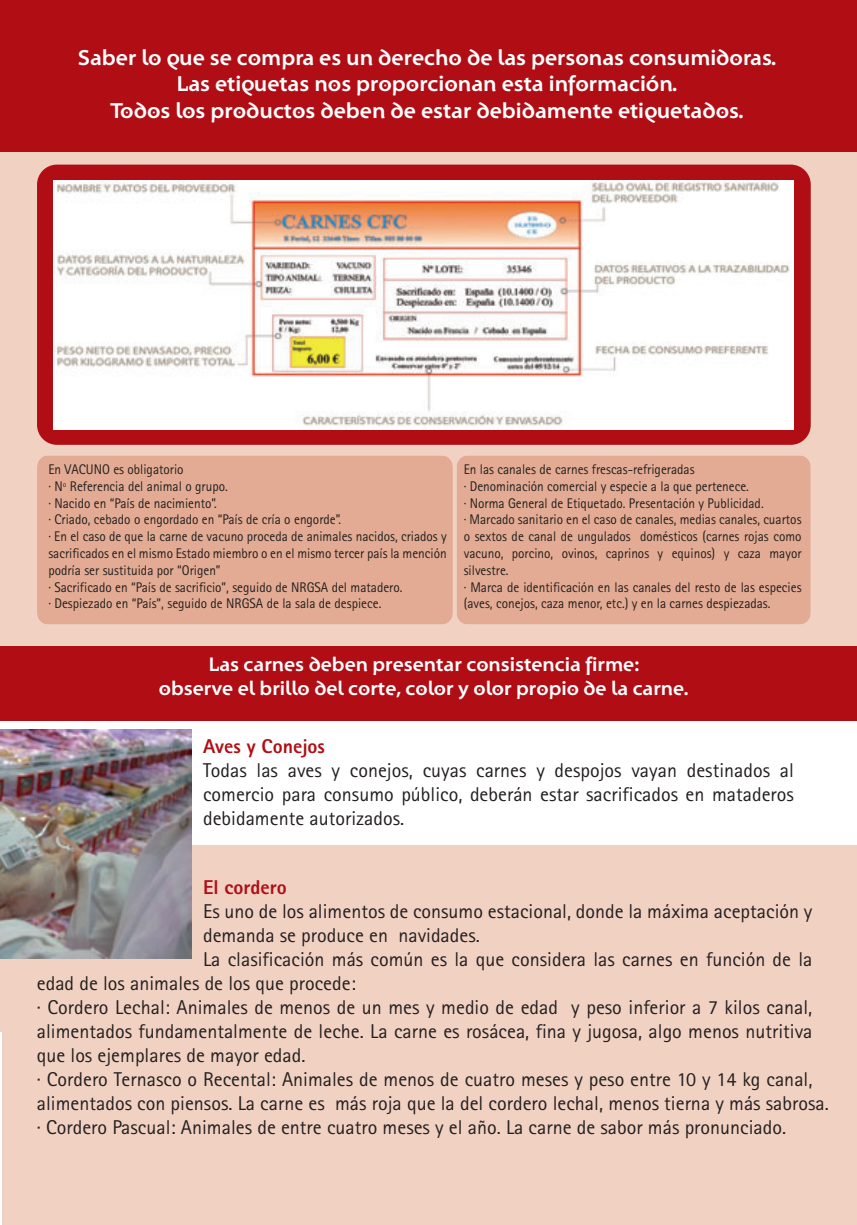
<style>
.page{position:relative;width:857px;height:1225px;background:#fff}
.page>*{position:absolute;margin:0;border:0;box-sizing:border-box;transform-origin:0 0}
.t1{font:700 22px/26.4px "Santana";color:#fff;text-align:center}
.t2{font:20px/24px "Rotis Sans Serif";color:#231f20;text-align:justify}
.t3{font:700 20px/24px "Santana";color:#fff;text-align:center}
.t4{font:800 20px "Rotis Sans Serif";color:#b00d15}
.t5{font:14px/16.8px "Rotis Sans Serif";color:#231f20;scale:.94 1}
</style>
<div class="page">
<div style="left:0;top:151px;width:856px;height:495px;background:#f0d1c2"></div>
<hr style="left:0;top:871px;width:3px;height:160px;background:#f0d1c2">
<div style="left:3px;top:845px;width:853px;height:380px;background:#f0d1c2"></div>
<div style="left:37px;top:165px;width:773px;height:280px;background:#b00d15;border-radius:20px"></div>
<img style="left:54px;top:180px;width:739px;height:249px">
<div style="left:0;top:0;width:856px;height:151px;background:#b00d15"></div>
<div style="left:0;top:646px;width:856px;height:74px;background:#b00d15"></div>
<div style="left:37px;top:455px;width:415px;height:169px;background:#e3ab93;border-radius:11px"></div>
<div style="left:456px;top:455px;width:354px;height:169px;background:#e3ab93;border-radius:11px"></div>
<img style="left:0;top:729px;width:191px;height:229px">
<h1 class="t1" style="left:78px;top:45px;width:700px">Saber lo que se compra es un derecho de las personas consumidoras.<br>Las etiquetas nos proporcionan esta información.<br>Todos los productos deben de estar debidamente etiquetados.</h1>
<p class="t5" style="left:48px;top:461px;width:425px">En VACUNO es obligatorio<br>· Nº Referencia del animal o grupo.<br>· Nacido en “País de nacimiento”.<br>· Criado, cebado o engordado en “País de cría o engorde”.<br>· En el caso de que la carne de vacuno proceda de animales nacidos, criados y sacrificados en el mismo Estado miembro o en el mismo tercer país la mención podría ser sustituida por “Origen”<br>· Sacrificado en “País de sacrificio”, seguido de NRGSA del matadero.<br>· Despiezado en “País”, seguido de NRGSA de la sala de despiece.</p>
<p class="t5" style="left:463px;top:461px;width:361px">En las canales de carnes frescas-refrigeradas<br>· Denominación comercial y especie a la que pertenece.<br>· Norma General de Etiquetado. Presentación y Publicidad.<br>· Marcado sanitario en el caso de canales, medias canales, cuartos o sextos de canal de ungulados domésticos (carnes rojas como vacuno, porcino, ovinos, caprinos y equinos) y caza mayor silvestre.<br>· Marca de identificación en las canales del resto de las especies (aves, conejos, caza menor, etc.) y en la carnes despiezadas.</p>
<h2 class="t3" style="left:159px;top:653px;width:531px">Las carnes deben presentar consistencia firme:<br>observe el brillo del corte, color y olor propio de la carne.</h2>
<h2 class="t4" style="left:203px;top:733px;width:123px">Aves y Conejos</h2>
<h2 class="t2" style="left:203px;top:758px;width:592px">Todas las aves y conejos, cuyas carnes y despojos vayan destinados al comercio para consumo público, deberán estar sacrificados en mataderos debidamente autorizados.</h2>
<h2 class="t4" style="left:203px;top:874px;width:85px">El cordero</h2>
<h2 class="t2" style="left:203px;top:898px;width:610px">Es uno de los alimentos de consumo estacional, donde la máxima aceptación y</h2>
<h2 class="t2" style="left:203px;top:922px;width:278px">demanda se produce en navidades.</h2>
<h2 class="t2" style="left:203px;top:946px;width:610px">La clasificación más común es la que considera las carnes en función de la</h2>
<h2 class="t2" style="left:37px;top:970px;width:320px">edad de los animales de los que procede:</h2>
<h2 class="t2" style="left:37px;top:994px;width:776px">· Cordero Lechal: Animales de menos de un mes y medio de edad y peso inferior a 7 kilos canal,</h2>
<h2 class="t2" style="left:37px;top:1018px;width:776px">alimentados fundamentalmente de leche. La carne es rosácea, fina y jugosa, algo menos nutritiva</h2>
<h2 class="t2" style="left:37px;top:1042px;width:270px">que los ejemplares de mayor edad.</h2>
<h2 class="t2" style="left:37px;top:1066px;width:776px">· Cordero Ternasco o Recental: Animales de menos de cuatro meses y peso entre 10 y 14 kg canal,</h2>
<h2 class="t2" style="left:37px;top:1090px;width:793px">alimentados con piensos. La carne es más roja que la del cordero lechal, menos tierna y más sabrosa.</h2>
<h2 class="t2" style="left:37px;top:1114px;width:750px">· Cordero Pascual: Animales de entre cuatro meses y el año. La carne de sabor más pronunciado.</h2>
</div>
